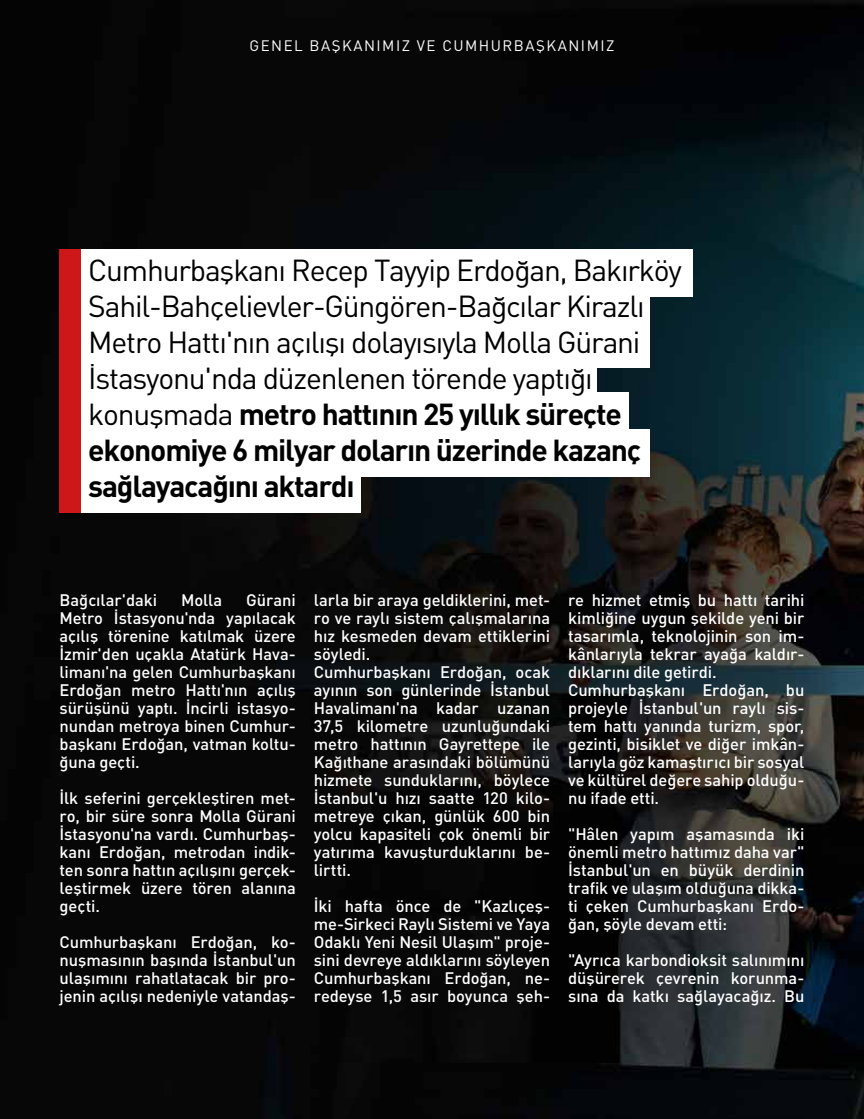
<style>
.page{position:relative;width:864px;height:1119px;background:#fff}
.page>*{position:absolute;margin:0;border:0;box-sizing:border-box;transform-origin:0 0}
.t1{font:30px/36px "DINT";letter-spacing:-.04em;color:#000}
.t2{font:30px/36px "DINT Bold";letter-spacing:-.04em;color:#000}
.t3{font:16.5px/18px "DINT Medium";letter-spacing:-.005em;color:#fff;text-align:justify}
.t4{font:15px "DINT";letter-spacing:.1em;color:#fff}
.s1{font-family:"DINT"}
</style>
<div class="page">
<img style="left:0;top:0;width:863px;height:1118px">
<div style="left:81px;top:358px;width:515px;height:47px;background:#fff"></div>
<div style="left:81px;top:320px;width:568px;height:47px;background:#fff"></div>
<div style="left:81px;top:283px;width:568px;height:48px;background:#fff"></div>
<div style="left:81px;top:249px;width:611px;height:47px;background:#fff"></div>
<div style="left:81px;top:392px;width:547px;height:48px;background:#fff"></div>
<div style="left:81px;top:429px;width:568px;height:47px;background:#fff"></div>
<div style="left:81px;top:465px;width:280px;height:47px;background:#fff"></div>
<div style="left:60px;top:249px;width:21px;height:263px;background:#cd1719"></div>
<p class="t4" style="left:249px;top:37px;width:366px">GENEL BAŞKANIMIZ VE CUMHURBAŞKANIMIZ</p>
<h1 class="t1" style="left:88px;top:251px;width:595px">Cumhurbaşkanı Recep Tayyip Erdoğan, Bakırköy Sahil-Bahçelievler-Güngören-Bağcılar Kirazlı Metro Hattı'nın açılışı dolayısıyla Molla Gürani İstasyonu'nda düzenlenen törende yaptığı</h1>
<h1 class="t2" style="left:88px;top:394px;width:554px"><span class="s1">konuşmada</span> metro hattının 25 yıllık süreçte ekonomiye 6 milyar doların üzerinde kazanç sağlayacağını aktardı</h1>
<p class="t3" style="left:60px;top:590px;width:238px;text-indent:186px">Gürani Metro İstasyonu'nda yapılacak açılış törenine katılmak üzere İzmir'den uçakla Atatürk Hava&shy;limanı'na gelen Cumhurbaşkanı Erdoğan metro Hattı'nın açılış sürüşünü yaptı. İncirli istasyo&shy;nundan metroya binen Cumhur&shy;başkanı Erdoğan, vatman koltu&shy;ğuna geçti.</p>
<p class="t3" style="left:60px;top:788px;width:238px">İlk seferini gerçekleştiren met&shy;ro, bir süre sonra Molla Gürani İstasyonu'na vardı. Cumhurbaş&shy;kanı Erdoğan, metrodan indik&shy;ten sonra hattın açılışını gerçek&shy;leştirmek üzere tören alanına geçti.</p>
<p class="t3" style="left:60px;top:932px;width:238px">Cumhurbaşkanı Erdoğan, ko&shy;nuşmasının başında İstanbul'un ulaşımını rahatlatacak bir pro&shy;jenin açılışı nedeniyle vatandaş-</p>
<p class="t3" style="left:60px;top:590px;width:99px">Bağcılar'daki</p>
<p class="t3" style="left:181px;top:590px;width:43px">Molla</p>
<p class="t3" style="left:314px;top:590px;width:238px;text-align:left">larla bir araya geldiklerini, met&shy;ro ve raylı sistem çalışmalarına hız kesmeden devam ettiklerini söyledi.<br>Cumhurbaşkanı Erdoğan, ocak ayının son günlerinde İstanbul<br>Havalimanı'na kadar uzanan<br>37,5 kilometre uzunluğundaki metro hattının Gayrettepe ile<br>Kağıthane arasındaki bölümünü hizmete sunduklarını, böylece<br>İstanbul'u hızı saatte 120 kilo&shy;metreye çıkan, günlük 600 bin yolcu kapasiteli çok önemli bir yatırıma kavuşturduklarını be&shy;lirtti.</p>
<p class="t3" style="left:314px;top:896px;width:238px">İki hafta önce de "Kazlıçeş&shy;me-Sirkeci Raylı Sistemi ve Yaya Odaklı Yeni Nesil Ulaşım" proje&shy;sini devreye aldıklarını söyleyen Cumhurbaşkanı Erdoğan, ne&shy;redeyse 1,5 asır boyunca şeh-</p>
<p class="t3" style="left:568px;top:590px;width:238px;text-align:left">re hizmet etmiş bu hattı tarihi kimliğine uygun şekilde yeni bir tasarımla, teknolojinin son im&shy;kânlarıyla tekrar ayağa kaldır&shy;dıklarını dile getirdi.<br>Cumhurbaşkanı Erdoğan, bu projeyle İstanbul'un raylı sis&shy;tem hattı yanında turizm, spor, gezinti, bisiklet ve diğer imkân&shy;larıyla göz kamaştırıcı bir sosyal ve kültürel değere sahip olduğu&shy;nu ifade etti.</p>
<p class="t3" style="left:568px;top:824px;width:238px">"Hâlen yapım aşamasında iki önemli metro hattımız daha var" İstanbul'un en büyük derdinin trafik ve ulaşım olduğuna dikka&shy;ti çeken Cumhurbaşkanı Erdo&shy;ğan, şöyle devam etti:</p>
<p class="t3" style="left:568px;top:950px;width:238px">"Ayrıca karbondioksit salınımını düşürerek çevrenin korunma&shy;sına da katkı sağlayacağız. Bu</p>
</div>
